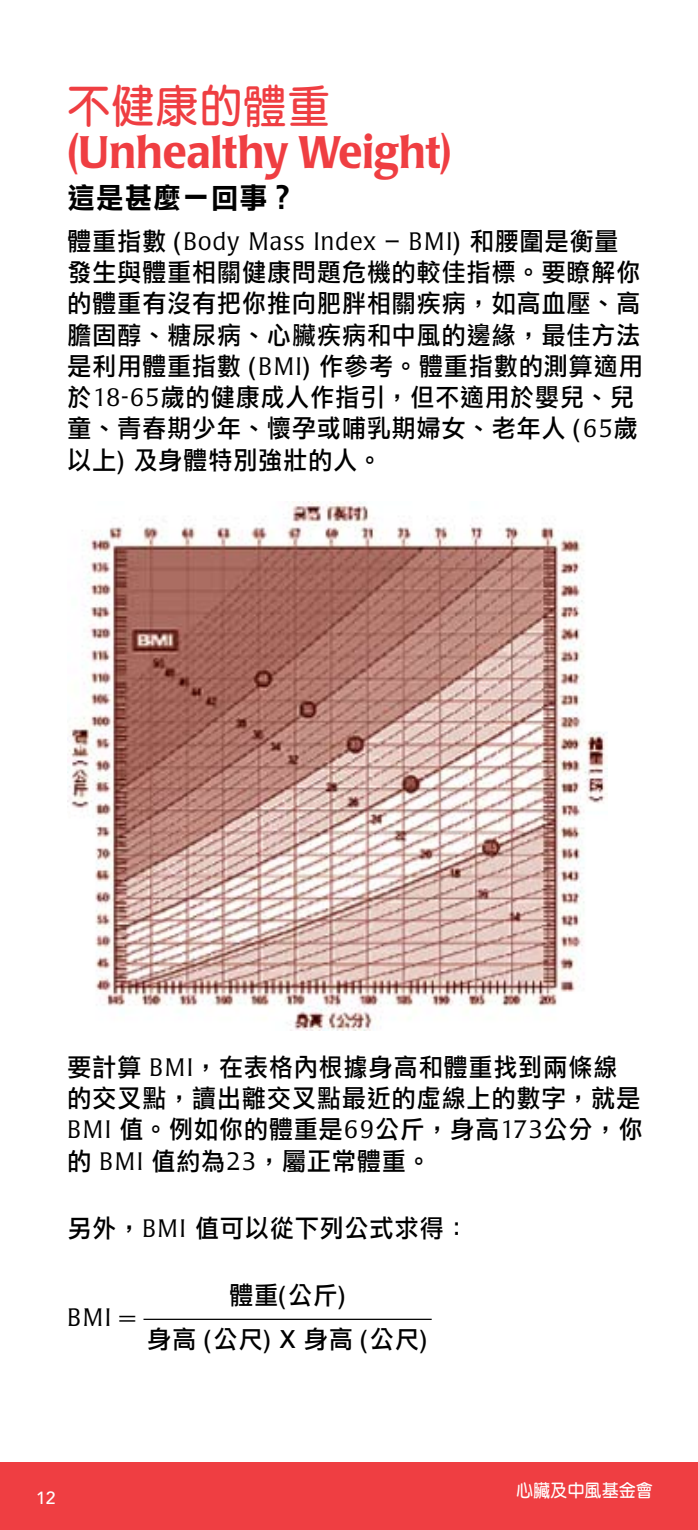
<style>
.page{position:relative;width:698px;height:1530px;background:#fff}
.page>*{position:absolute;margin:0;border:0;box-sizing:border-box;transform-origin:0 0}
.t1{font:500 45px "Poppl Laudatio";color:#ef3e42;scale:.95 1}
.t2{font:700 45px "Yen Round";letter-spacing:.03em;color:#ef3e42;scale:.95 1}
.t3{font:28.75px "DF Li Hei Bd HK BF";letter-spacing:.05em;color:#000;scale:.95 1}
.t4{font:25px/31.2px "DF Li Hei Md HK BF";letter-spacing:.05em;color:#000;scale:.95 1}
.t5{font:300 25px "Poppl Laudatio";letter-spacing:.05em;color:#000;scale:.95 1}
.t6{font:700 17.5px "Yen Round";letter-spacing:.03em;color:#fff;scale:.95 1}
.t7{font:500 17.5px "Avenir";color:#fff}
.s1{font-family:"DF Li Hei Md HK BF";font-weight:400}
.s2{font-family:"Poppl Laudatio";font-weight:300}
</style>
<div class="page">
<hr style="left:143px;top:1319px;width:288px;height:1px;background:#000">
<img style="left:67px;top:502px;width:540px;height:528px">
<div style="left:0;top:1462px;width:698px;height:68px;background:#ef3e42"></div>
<h1 class="t2" style="left:68px;top:83px;width:278px">不健康的體重</h1>
<h1 class="t1" style="left:68px;top:126px;width:406px">(Unhealthy Weight)</h1>
<p class="t3" style="left:68px;top:183px;width:242px">這是甚麼一回事？</p>
<p class="t5" style="left:68px;top:227px;width:581px"><span class="s1">體重指數 (</span>Body Mass Index – BMI<span class="s1">) 和腰圍是衡量</span></p>
<p class="t4" style="left:68px;top:257px;width:606px">發生與體重相關健康問題危機的較佳指標。要瞭解你的體重有沒有把你推向肥胖相關疾病，如高血壓、高膽固醇、糖尿病、心臟疾病和中風的邊緣，最佳方法是利用體重指數 (<span class="s2">BMI</span>) 作參考。體重指數的測算適用於<span class="s2">18-65</span>歲的健康成人作指引，但不適用於嬰兒、兒童、青春期少年、懷孕或哺乳期婦女、老年人 (<span class="s2">65</span>歲以上) 及身體特別強壯的人。</p>
<p class="t4" style="left:68px;top:1052px;width:606px">要計算 <span class="s2">BMI</span>，在表格內根據身高和體重找到兩條線的交叉點，讀出離交叉點最近的虛線上的數字，就是<br><span class="s2">BMI</span> 值。例如你的體重是<span class="s2">69</span>公斤，身高<span class="s2">173</span>公分，你的 <span class="s2">BMI</span> 值約為<span class="s2">23</span>，屬正常體重。</p>
<p class="t4" style="left:68px;top:1213px;width:423px">另外，<span class="s2">BMI</span> 值可以從下列公式求得：</p>
<p class="t5" style="left:68px;top:1304px;width:73px">BMI =</p>
<p class="t4" style="left:148px;top:1273px;width:296px;line-height:44.8px;text-align:center">體重(公斤)<br>身高 (公尺) X 身高 (公尺)</p>
<p class="t7" style="left:36px;top:1488px;width:21px">12</p>
<p class="t6" style="left:516px;top:1482px;width:145px">心臟及中風基金會</p>
</div>
